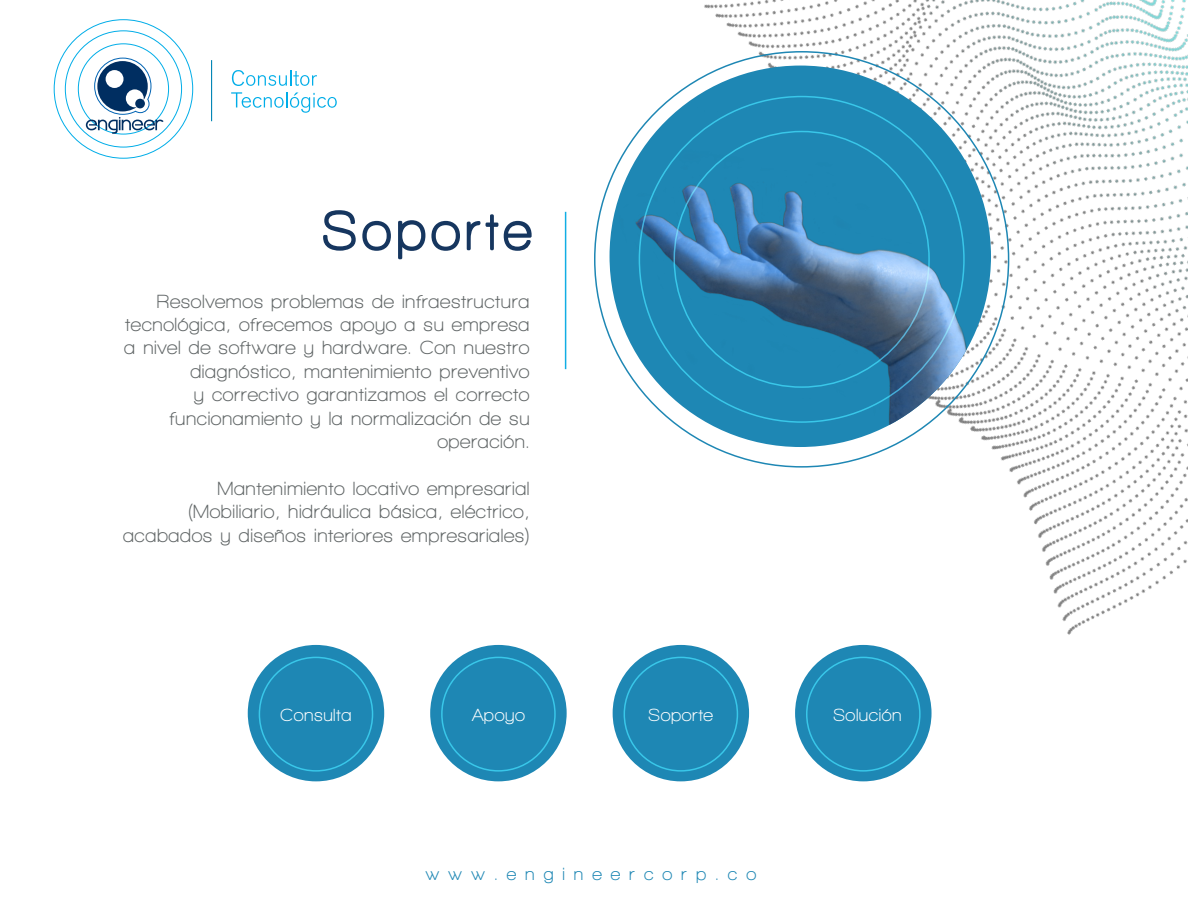
<style>
.page{position:relative;width:1188px;height:918px;background:#fff}
.page>*{position:absolute;margin:0;border:0;box-sizing:border-box;transform-origin:0 0}
.t1{font:58.5px "Walkway Rounded";letter-spacing:.1em;color:#16365f}
.t2{font:700 19.5px/23.4px "Walkway";letter-spacing:.03em;color:#616667;text-align:right}
.t3{font:700 18px "Walkway";letter-spacing:.03em;color:#fff}
.t4{font:700 18px "Walkway";letter-spacing:.5em;color:#1e87b4}
</style>
<div class="page">
<svg style="left:65px;top:30px;width:117px;height:117px"></svg>
<div style="left:97px;top:61px;width:51px;height:50px;background:#002e61;border-radius:50%"></div>
<div style="left:106px;top:70px;width:18px;height:18px;background:#fff;border-radius:50%"></div>
<div style="left:126px;top:89px;width:18px;height:18px;background:#fff;border-radius:50%"></div>
<div style="left:135px;top:99px;width:10px;height:9px;background:#002e61;border-radius:50%"></div>
<hr style="left:211px;top:60px;width:1px;height:61px;background:#0085b5">
<svg style="left:232px;top:70px;width:85px;height:16px"></svg>
<svg style="left:231px;top:92px;width:106px;height:21px"></svg>
<img style="left:566px;top:0;width:622px;height:746px">
<hr style="left:565px;top:212px;width:1px;height:157px;background:#11aee4">
<div style="left:610px;top:66px;width:381px;height:381px;background:#1e87b4;border-radius:50%"></div>
<img style="left:610px;top:98px;width:381px;height:349px">
<div style="left:248px;top:645px;width:136px;height:136px;background:#1e87b4;border-radius:50%"></div>
<div style="left:430px;top:645px;width:137px;height:136px;background:#1e87b4;border-radius:50%"></div>
<div style="left:613px;top:645px;width:136px;height:136px;background:#1e87b4;border-radius:50%"></div>
<div style="left:795px;top:645px;width:137px;height:136px;background:#1e87b4;border-radius:50%"></div>
<div style="left:259px;top:657px;width:114px;height:115px;border:2px solid #1e87b4;border-radius:50%"></div>
<div style="left:624px;top:657px;width:114px;height:115px;border:2px solid #1e87b4;border-radius:50%"></div>
<div style="left:441px;top:657px;width:115px;height:115px;border:2px solid #1e87b4;border-radius:50%"></div>
<div style="left:806px;top:657px;width:115px;height:115px;border:2px solid #1e87b4;border-radius:50%"></div>
<p class="t1" style="left:321px;top:199px;width:210px">Soporte</p>
<p class="t2" style="left:124px;top:289px;width:407px">Resolvemos problemas de infraestructura tecnológica, ofrecemos apoyo a su empresa a nivel de software y hardware. Con nuestro diagnóstico, mantenimiento preventivo<br>y correctivo garantizamos el correcto funcionamiento y la normalización de su operación.</p>
<p class="t2" style="left:217px;top:476px;width:314px">Mantenimiento locativo empresarial</p>
<p class="t2" style="left:123px;top:500px;width:408px">(Mobiliario, hidráulica básica, eléctrico, acabados y diseños interiores empresariales)</p>
<p class="t3" style="left:280px;top:706px;width:73px">Consulta</p>
<p class="t3" style="left:472px;top:706px;width:54px">Apoyo</p>
<p class="t3" style="left:649px;top:706px;width:66px">Soporte</p>
<p class="t3" style="left:834px;top:706px;width:70px">Solución</p>
<p class="t4" style="left:425px;top:864px;width:332px">www.engineercorp.co</p>
</div>
